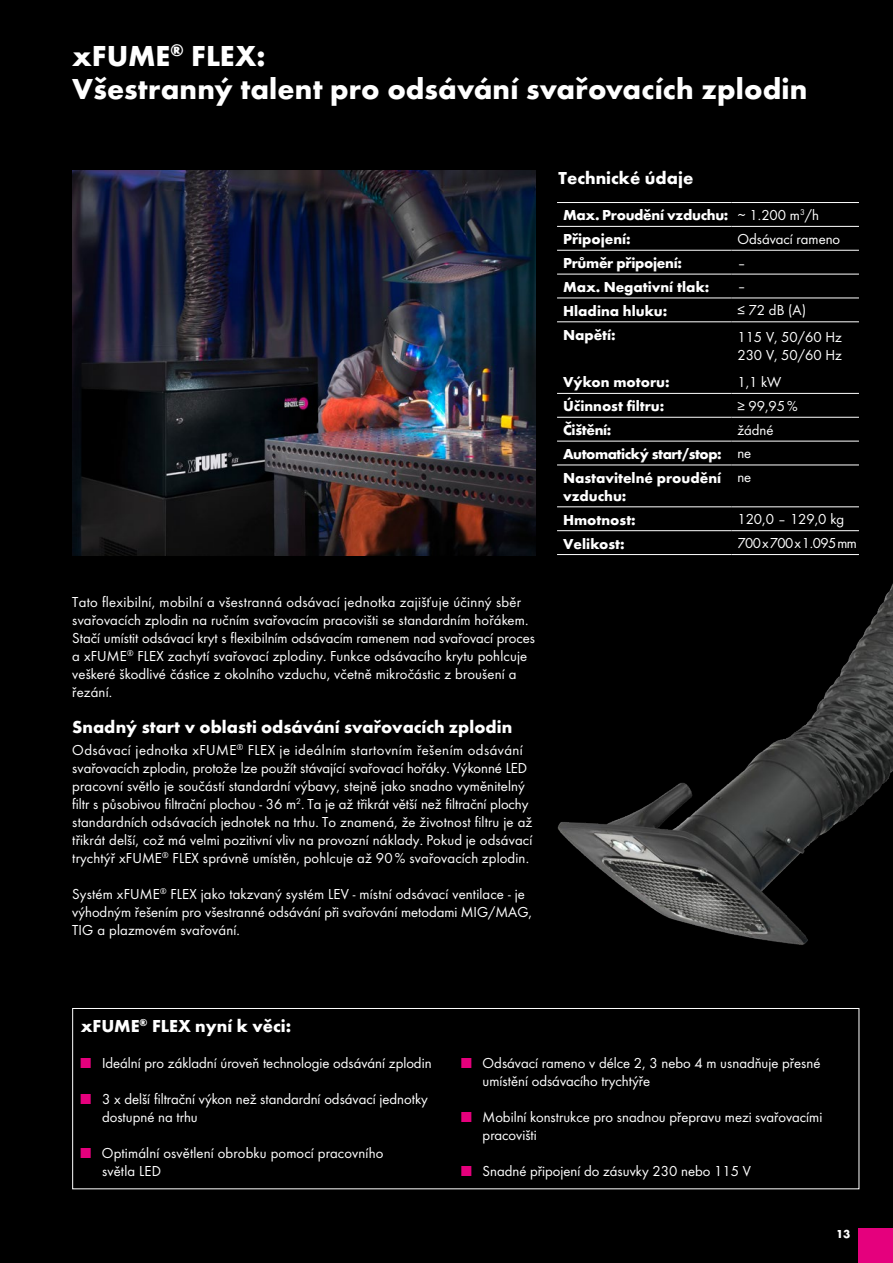
<style>
.page{position:relative;width:893px;height:1263px;background:#000}
.page>*{position:absolute;margin:0;border:0;box-sizing:border-box;transform-origin:0 0}
.t1{font:700 30px/33px "Futura TOT";letter-spacing:.005em;color:#fff}
.t2{font:700 18px "Futura TOT";color:#fff}
.t3{font:15px/18px "Futura TOT Boo";letter-spacing:.01em;color:#fff}
.t4{font:700 15px/23.9px "Futura TOT";color:#fff}
.t5{font:700 15px/23.9px "Futura TOT";letter-spacing:-.02em;color:#fff}
.t6{font:15px "Futura TOT Boo";letter-spacing:-.03em;color:#fff}
.t7{font:700 12px "Futura TOT";color:#fff}
.s1{font-family:"Futura TOT Boo";font-weight:400}
.s2{color:#e5007d}
</style>
<div class="page">
<div style="left:859px;top:1229px;width:34px;height:34px;background:#e5007d"></div>
<img style="left:72px;top:170px;width:464px;height:385px">
<img style="left:557px;top:583px;width:336px;height:362px">
<div style="left:72px;top:1008px;width:787px;height:181px;border:1px solid #fff"></div>
<hr style="left:557px;top:226px;width:174px;height:1px;background:#fff">
<hr style="left:731px;top:226px;width:128px;height:1px;background:#fff">
<hr style="left:557px;top:250px;width:174px;height:1px;background:#fff">
<hr style="left:731px;top:250px;width:128px;height:1px;background:#fff">
<hr style="left:557px;top:274px;width:174px;height:1px;background:#fff">
<hr style="left:731px;top:274px;width:128px;height:1px;background:#fff">
<hr style="left:557px;top:298px;width:174px;height:1px;background:#fff">
<hr style="left:731px;top:298px;width:128px;height:1px;background:#fff">
<hr style="left:557px;top:322px;width:174px;height:1px;background:#fff">
<hr style="left:731px;top:322px;width:128px;height:1px;background:#fff">
<hr style="left:557px;top:393px;width:174px;height:1px;background:#fff">
<hr style="left:731px;top:393px;width:128px;height:1px;background:#fff">
<hr style="left:557px;top:417px;width:174px;height:1px;background:#fff">
<hr style="left:731px;top:417px;width:128px;height:1px;background:#fff">
<hr style="left:557px;top:441px;width:174px;height:1px;background:#fff">
<hr style="left:731px;top:441px;width:128px;height:1px;background:#fff">
<hr style="left:557px;top:465px;width:174px;height:1px;background:#fff">
<hr style="left:731px;top:465px;width:128px;height:1px;background:#fff">
<hr style="left:557px;top:507px;width:174px;height:1px;background:#fff">
<hr style="left:731px;top:507px;width:128px;height:1px;background:#fff">
<hr style="left:557px;top:530px;width:174px;height:1px;background:#fff">
<hr style="left:731px;top:530px;width:128px;height:1px;background:#fff">
<hr style="left:557px;top:202px;width:174px;height:1px;background:#fff">
<hr style="left:731px;top:202px;width:128px;height:1px;background:#fff">
<hr style="left:557px;top:554px;width:174px;height:1px;background:#fff">
<hr style="left:731px;top:554px;width:128px;height:1px;background:#fff">
<h1 class="t1" style="left:72px;top:39px;width:737px">xFUME<sup>®</sup> FLEX:<br>Všestranný talent pro odsávání svařovacích zplodin</h1>
<p class="t2" style="left:559px;top:167px;width:136px">Technické údaje</p>
<p class="t5" style="left:563px;top:203px;width:257px">Max. Proudění vzduchu: <span class="s1">∼ 1.200 m</span><sup>3</sup><span class="s1">/h<br></span>Připojení:</p>
<p class="t3" style="left:737px;top:230px;width:104px">Odsávací rameno</p>
<p class="t5" style="left:563px;top:251px;width:120px">Průměr připojení:</p>
<p class="t3" style="left:737px;top:253px;width:10px">–</p>
<p class="t4" style="left:563px;top:275px;width:148px">Max. Negativní tlak:</p>
<p class="t3" style="left:737px;top:277px;width:10px">–</p>
<p class="t4" style="left:563px;top:299px;width:106px">Hladina hluku:</p>
<p class="t3" style="left:737px;top:301px;width:70px">≤ 72 dB (A)</p>
<p class="t4" style="left:563px;top:322px;width:54px">Napětí:</p>
<p class="t3" style="left:737px;top:327px;width:106px">115 V, 50/60 Hz<br>230 V, 50/60 Hz</p>
<p class="t4" style="left:563px;top:370px;width:108px">Výkon motoru:</p>
<p class="t3" style="left:737px;top:373px;width:46px">1,1 kW</p>
<p class="t4" style="left:563px;top:394px;width:103px">Účinnost filtru:</p>
<p class="t3" style="left:737px;top:397px;width:62px">≥ 99,95%</p>
<p class="t5" style="left:563px;top:418px;width:50px">Čištění:</p>
<p class="t3" style="left:737px;top:420px;width:38px">žádné</p>
<p class="t4" style="left:563px;top:442px;width:190px">Automatický start/stop: <span class="s1">ne<br></span>Nastavitelné proudění</p>
<p class="t4" style="left:563px;top:484px;width:65px">vzduchu:</p>
<p class="t3" style="left:737px;top:468px;width:15px">ne</p>
<p class="t3" style="left:72px;top:592px;width:464px">Tato flexibilní, mobilní a všestranná odsávací jednotka zajišťuje účinný sběr svařovacích zplodin na ručním svařovacím pracovišti se standardním hořákem.<br>Stačí umístit odsávací kryt s flexibilním odsávacím ramenem nad svařovací proces a xFUME<sup>®</sup> FLEX zachytí svařovací zplodiny. Funkce odsávacího krytu pohlcuje veškeré škodlivé částice z okolního vzduchu, včetně mikročástic z broušení a řezání.</p>
<p class="t2" style="left:72px;top:715px;width:441px">Snadný start v oblasti odsávání svařovacích zplodin</p>
<p class="t3" style="left:72px;top:741px;width:462px">Odsávací jednotka xFUME<sup>®</sup> FLEX je ideálním startovním řešením odsávání svařovacích zplodin, protože lze použít stávající svařovací hořáky. Výkonné LED pracovní světlo je součástí standardní výbavy, stejně jako snadno vyměnitelný filtr s působivou filtrační plochou - 36 m<sup>2</sup>. Ta je až třikrát větší než filtrační plochy standardních odsávacích jednotek na trhu. To znamená, že životnost filtru je až třikrát delší, což má velmi pozitivní vliv na provozní náklady. Pokud je odsávací trychtýř xFUME<sup>®</sup> FLEX správně umístěn, pohlcuje až 90 % svařovacích zplodin.</p>
<p class="t3" style="left:72px;top:885px;width:461px">Systém xFUME<sup>®</sup> FLEX jako takzvaný systém LEV - místní odsávací ventilace - je výhodným řešením pro všestranné odsávání při svařování metodami MIG/MAG,<br>TIG a plazmovém svařování.</p>
<p class="t4" style="left:563px;top:508px;width:74px">Hmotnost:</p>
<p class="t3" style="left:737px;top:510px;width:108px">120,0 – 129,0 kg</p>
<p class="t4" style="left:563px;top:531px;width:63px">Velikost:</p>
<p class="t6" style="left:737px;top:534px;width:121px">700x700x1.095mm</p>
<p class="t2" style="left:81px;top:1015px;width:212px">xFUME<sup>®</sup> FLEX nyní k věci:</p>
<p class="t3" style="left:81px;top:1054px;width:352px"><span class="s2">■</span> Ideální pro základní úroveň technologie odsávání zplodin</p>
<p class="t3" style="left:102px;top:1090px;width:327px;text-indent:-21px"><span class="s2">■</span> 3 x delší filtrační výkon než standardní odsávací jednotky dostupné na trhu</p>
<p class="t3" style="left:102px;top:1144px;width:283px;text-indent:-21px"><span class="s2">■</span> Optimální osvětlení obrobku pomocí pracovního světla LED</p>
<p class="t3" style="left:483px;top:1054px;width:339px;text-indent:-21px"><span class="s2">■</span> Odsávací rameno v délce 2, 3 nebo 4 m usnadňuje přesné umístění odsávacího trychtýře</p>
<p class="t3" style="left:483px;top:1108px;width:341px;text-indent:-21px"><span class="s2">■</span> Mobilní konstrukce pro snadnou přepravu mezi svařovacími pracovišti</p>
<p class="t3" style="left:461px;top:1162px;width:291px"><span class="s2">■</span> Snadné připojení do zásuvky 230 nebo 115 V</p>
<p class="t7" style="left:836px;top:1227px;width:16px">13</p>
</div>
